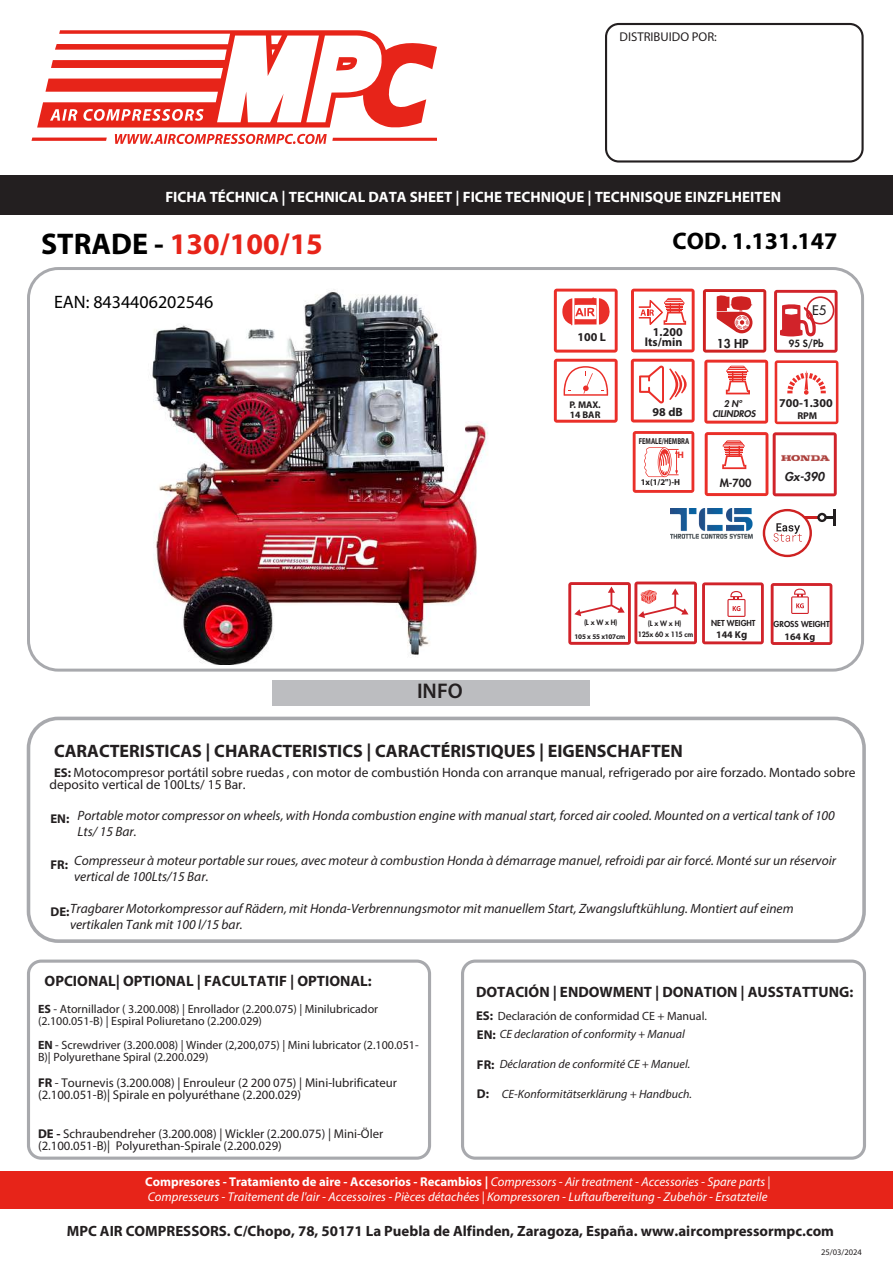
<style>
.page{position:relative;width:893px;height:1263px;background:#fff}
.page>*{position:absolute;margin:0;border:0;box-sizing:border-box;transform-origin:0 0}
.t1{font:700 30px "Myriad Pro";color:#e72419}
.t2{font:700 24px "Myriad Pro";color:#000}
.t3{font:600 21.3px "Myriad Pro";color:#231f20}
.t4{font:700 18px "Myriad Pro";color:#231f20}
.t5{font:18px "Myriad Pro";color:#000}
.t6{font:700 15px "Myriad Pro";color:#231f20}
.t7{font:700 15px "Myriad Pro";color:#fff}
.t8{font:700 14.85px "Myriad Pro";color:#231f20}
.t9{font:italic 13.5px/16.2px "Myriad Pro";color:#231f20}
.t10{font:13.5px/12.1px "Myriad Pro";color:#231f20}
.t11{font:500 12.9px "Futura Std";color:#231f20}
.t12{font:12.75px/12.8px "Myriad Pro";color:#231f20}
.t13{font:italic 12.75px/15.1px "Myriad Pro";color:#fff}
.t14{font:700 12.75px "Myriad Pro";color:#231f20}
.t15{font:12px/11.9px "Myriad Pro";color:#231f20}
.t16{font:italic 12px "Myriad Pro";color:#231f20}
.t17{font:700 12px/10.1px "Myriad Pro";color:#231f20;text-align:right}
.t18{font:italic 800 12px "Futura Std";color:#231f20}
.t19{font:800 12px "Futura Std";color:#231f20}
.t20{font:800 10.95px "Futura Std";color:#231f20}
.t21{font:700 10.05px "Myriad Pro";color:#231f20}
.t22{font:700 9.9px "Myriad Pro";color:#231f20}
.t23{font:700 9.75px "Myriad Pro";color:#231f20}
.t24{font:800 9.75px "Futura Std";color:#231f20}
.t25{font:700 9.45px "Myriad Pro";color:#ea2f29}
.t26{font:italic 800 9px/9.4px "Futura Std";color:#231f20;text-align:center}
.t27{font:700 8.7px "Myriad Pro";color:#231f20}
.t28{font:700 8.55px "Myriad Pro";color:#231f20;scale:.75 1}
.t29{font:8.55px "Myriad Pro";color:#231f20}
.t30{font:800 7.95px "Futura Std";color:#231f20}
.t31{font:800 7.2px "Futura Std";letter-spacing:-.035em;color:#231f20}
.t32{font:700 7.2px "Myriad Pro";letter-spacing:-.035em;color:#231f20}
.s1{color:#000}
.s2{font-size:10.65px}
.s3{font-weight:700;font-size:12.75px}
.s4{font-weight:700}
.s5{font-style:italic}
.s6{font-weight:700;font-style:normal}
</style>
<div class="page">
<img style="left:150px;top:289px;width:339px;height:376px">
<div style="left:27px;top:267px;width:837px;height:405px;border:3px solid #a8a9ad;border-radius:30px"></div>
<svg style="left:37px;top:30px;width:400px;height:98px"></svg>
<svg style="left:32px;top:138px;width:75px;height:3px"></svg>
<svg style="left:115px;top:134px;width:322px;height:10px"></svg>
<div style="left:605px;top:23px;width:259px;height:140px;border:2px solid #231f20;border-radius:13px"></div>
<div style="left:0;top:176px;width:893px;height:38px;background:#231f20"></div>
<div style="left:0;top:1171px;width:893px;height:37px;background:#e72419"></div>
<div style="left:27px;top:717px;width:839px;height:226px;border:4px solid #a8a9ad;border-radius:30px"></div>
<div style="left:27px;top:959px;width:404px;height:201px;border:3px solid #a8a9ad;border-radius:13px"></div>
<div style="left:461px;top:959px;width:405px;height:201px;border:3px solid #a8a9ad;border-radius:13px"></div>
<svg style="left:554px;top:289px;width:64px;height:64px"></svg>
<svg style="left:631px;top:359px;width:64px;height:63px"></svg>
<svg style="left:631px;top:289px;width:64px;height:63px"></svg>
<svg style="left:704px;top:360px;width:64px;height:64px"></svg>
<svg style="left:775px;top:360px;width:63px;height:64px"></svg>
<svg style="left:554px;top:359px;width:64px;height:64px"></svg>
<svg style="left:703px;top:289px;width:63px;height:64px"></svg>
<hr style="left:833px;top:509px;width:3px;height:17px;background:#231f20">
<svg style="left:763px;top:509px;width:70px;height:48px"></svg>
<div style="left:273px;top:680px;width:317px;height:25px;background:#bcbdc0"></div>
<svg style="left:705px;top:432px;width:132px;height:64px"></svg>
<svg style="left:774px;top:290px;width:64px;height:63px"></svg>
<svg style="left:771px;top:583px;width:61px;height:62px"></svg>
<svg style="left:568px;top:581px;width:196px;height:64px"></svg>
<svg style="left:633px;top:431px;width:61px;height:62px"></svg>
<img style="left:671px;top:508px;width:81px;height:31px">
<p class="t12" style="left:620px;top:30px;width:99px">DISTRIBUIDO POR:</p>
<p class="t7" style="left:165px;top:187px;width:617px">FICHA TÉCHNICA | TECHNICAL DATA SHEET | FICHE TECHNIQUE | TECHNISQUE EINZFLHEITEN</p>
<h1 class="t1" style="left:41px;top:224px;width:283px"><span class="s1">STRADE -</span> 130/100/15</h1>
<h2 class="t2" style="left:672px;top:226px;width:166px">COD. 1.131.147</h2>
<h3 class="t5" style="left:54px;top:291px;width:161px">EAN: 8434406202546</h3>
<h3 class="t3" style="left:417px;top:677px;width:47px">INFO</h3>
<p class="t17" style="left:577px;top:331px;width:30px">100 L</p>
<p class="t17" style="left:645px;top:327px;width:39px">1.200 lts/min</p>
<p class="t19" style="left:717px;top:336px;width:33px">13 HP</p>
<p class="t11" style="left:812px;top:302px;width:16px">E5</p>
<p class="t24" style="left:789px;top:338px;width:36px">95 S/Pb</p>
<p class="t17" style="left:779px;top:398px;width:55px">700-1.300</p>
<p class="t26" style="left:713px;top:399px;width:45px">2 Nº<br>CILINDROS</p>
<p class="t23" style="left:569px;top:398px;width:33px">P. MAX.</p>
<p class="t17" style="left:653px;top:406px;width:32px">98 dB</p>
<p class="t23" style="left:570px;top:409px;width:32px">14 BAR</p>
<p class="t22" style="left:797px;top:410px;width:21px">RPM</p>
<p class="t28" style="left:639px;top:436px;width:69px">FEMALE/HEMBRA</p>
<p class="t25" style="left:677px;top:449px;width:8px">H</p>
<p class="t27" style="left:641px;top:476px;width:41px">1x(1/2")-H</p>
<p class="t20" style="left:720px;top:476px;width:33px">M-700</p>
<p class="t18" style="left:784px;top:469px;width:41px">Gx-390</p>
<p class="t31" style="left:584px;top:617px;width:35px">(L x W x H)</p>
<p class="t32" style="left:575px;top:631px;width:52px">105 x 55 x107cm</p>
<p class="t30" style="left:711px;top:618px;width:46px">NET WEIGHT</p>
<p class="t21" style="left:716px;top:628px;width:33px">144 K<span class="s2">g</span></p>
<p class="t31" style="left:648px;top:619px;width:35px">(L x W x H)</p>
<p class="t30" style="left:774px;top:619px;width:57px">GROSS WEIGHT</p>
<p class="t31" style="left:638px;top:630px;width:57px">125x 60 x 115 cm</p>
<p class="t21" style="left:784px;top:630px;width:32px">164 Kg</p>
<h3 class="t4" style="left:54px;top:739px;width:630px">CARACTERISTICAS | CHARACTERISTICS | CARACTÉRISTIQUES | EIGENSCHAFTEN</h3>
<p class="t10" style="left:49px;top:766px;width:808px;text-indent:5px"><span class="s3">ES:</span> Motocompresor portátil sobre ruedas , con motor de combustión Honda con arranque manual, refrigerado por aire forzado. Montado sobre deposito vertical de 100Lts/ 15 Bar.</p>
<p class="t9" style="left:78px;top:808px;width:759px;line-height:15.6px">Portable motor compressor on wheels, with Honda combustion engine with manual start, forced air cooled. Mounted on a vertical tank of 100<br>Lts/ 15 Bar.</p>
<p class="t9" style="left:74px;top:852px;width:763px">Compresseur à moteur portable sur roues, avec moteur à combustion Honda à démarrage manuel, refroidi par air forcé. Monté sur un réservoir vertical de 100Lts/15 Bar.</p>
<p class="t9" style="left:70px;top:900px;width:725px">Tragbarer Motorkompressor auf Rädern, mit Honda-Verbrennungsmotor mit manuellem Start, Zwangsluftkühlung. Montiert auf einem vertikalen Tank mit 100 l/15 bar.</p>
<p class="t14" style="left:50px;top:811px;width:20px">EN:</p>
<p class="t14" style="left:50px;top:857px;width:19px">FR:</p>
<p class="t14" style="left:51px;top:904px;width:21px">DE:</p>
<p class="t6" style="left:45px;top:971px;width:329px">OPCIONAL| OPTIONAL | FACULTATIF | OPTIONAL:</p>
<p class="t15" style="left:38px;top:1003px;width:342px"><span class="s4">ES</span> - Atornillador ( 3.200.008) | Enrollador (2.200.075) | Minilubricador (2.100.051-B) | Espiral Poliuretano (2.200.029)</p>
<p class="t15" style="left:38px;top:1039px;width:382px"><span class="s4">EN</span> - Screwdriver (3.200.008) | Winder (2,200,075) | Mini lubricator (2.100.051-<br>B)| Polyurethane Spiral (2.200.029)</p>
<p class="t12" style="left:38px;top:1076px;width:361px"><span class="s4">FR</span> - Tournevis (3.200.008) | Enrouleur (2 200 075) | Mini-lubrificateur (2.100.051-B)| Spirale en polyuréthane (2.200.029)</p>
<p class="t12" style="left:38px;top:1127px;width:347px"><span class="s4">DE -</span> Schraubendreher (3.200.008) | Wickler (2.200.075) | Mini-Öler (2.100.051-B)| Polyurethan-Spirale (2.200.029)</p>
<p class="t6" style="left:476px;top:983px;width:379px">DOTACIÓN | ENDOWMENT | DONATION | AUSSTATTUNG:</p>
<p class="t15" style="left:476px;top:1006px;width:232px;line-height:18.3px"><span class="s3">ES:</span> Declaración de conformidad CE + Manual.<br><span class="s3">EN:</span> <span class="s5">CE declaration of conformity + Manual</span></p>
<p class="t16" style="left:500px;top:1056px;width:192px">Déclaration de conformité CE + Manuel.</p>
<p class="t16" style="left:502px;top:1087px;width:192px">CE-Konformitätserklärung + Handbuch.</p>
<p class="t14" style="left:477px;top:1056px;width:19px">FR:</p>
<p class="t14" style="left:477px;top:1086px;width:14px">D:</p>
<p class="t13" style="left:145px;top:1173px;width:627px"><span class="s6">Compresores - Tratamiento de aire - Accesorios - Recambios |</span> Compressors - Air treatment - Accessories - Spare parts |<br>Compresseurs - Traitement de l'air - Accessoires - Pièces détachées | Kompressoren - Luftaufbereitung - Zubehör - Ersatzteile</p>
<p class="t8" style="left:67px;top:1221px;width:769px">MPC AIR COMPRESSORS. C/Chopo, 78, 50171 La Puebla de Alfinden, Zaragoza, España. www.aircompressormpc.com</p>
<p class="t29" style="left:821px;top:1247px;width:42px">25/03/2024</p>
</div>
